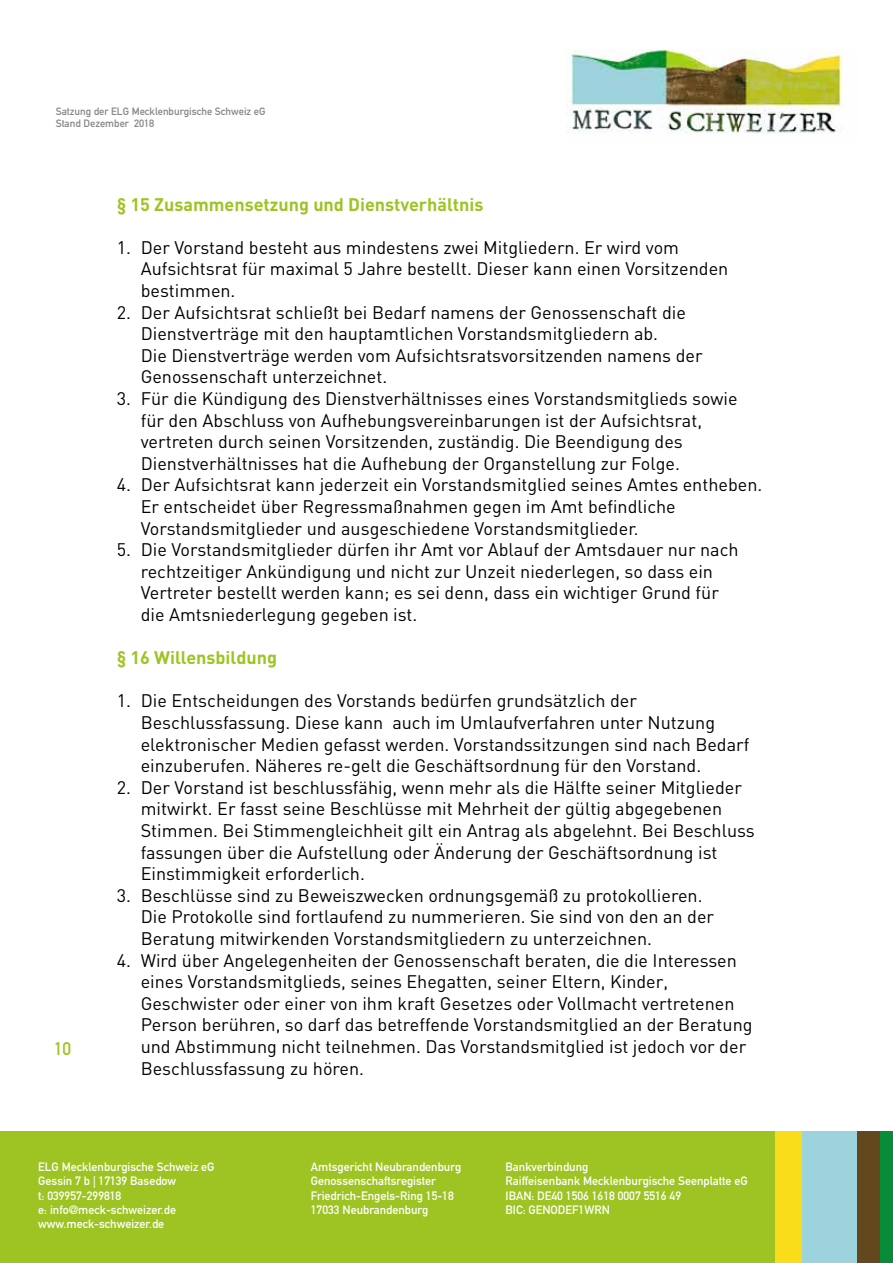
<style>
.page{position:relative;width:893px;height:1263px;background:#fff}
.page>*{position:absolute;margin:0;border:0;box-sizing:border-box;transform-origin:0 0}
.t1{font:18px/21.6px "DIN";color:#000}
.t2{font:700 18px "DIN";color:#9dc423}
.t3{font:700 18px "DIN Alternate";color:#9dc423}
.t4{font:12px/14.4px "DIN Mittelschrift Std";color:#fff}
.t5{font:10.5px/12.6px "DIN Mittelschrift Std";color:#878787}
</style>
<div class="page">
<img style="left:566px;top:49px;width:277px;height:85px">
<div style="left:0;top:1131px;width:775px;height:132px;background:#9dc423"></div>
<div style="left:775px;top:1131px;width:27px;height:132px;background:#f9dc1a"></div>
<div style="left:802px;top:1131px;width:55px;height:132px;background:#9cd3dd"></div>
<div style="left:857px;top:1131px;width:23px;height:132px;background:#63481e"></div>
<div style="left:880px;top:1131px;width:13px;height:132px;background:#098c38"></div>
<p class="t5" style="left:56px;top:105px;width:211px">Satzung der ELG Mecklenburgische Schweiz eG<br>Stand Dezember 2018</p>
<p class="t3" style="left:54px;top:1035px;width:19px">10</p>
<p class="t2" style="left:117px;top:192px;width:368px">§ 15 Zusammensetzung und Dienstverhältnis</p>
<p class="t1" style="left:141px;top:236px;width:589px;text-indent:-24px">1. Der Vorstand besteht aus mindestens zwei Mitgliedern. Er wird vom<br>Aufsichtsrat für maximal 5 Jahre bestellt. Dieser kann einen Vorsitzenden bestimmen.</p>
<p class="t1" style="left:141px;top:301px;width:563px;text-indent:-24px">2. Der Aufsichtsrat schließt bei Bedarf namens der Genossenschaft die Dienstverträge mit den hauptamtlichen Vorstandsmitgliedern ab.<br>Die Dienstverträge werden vom Aufsichtsratsvorsitzenden namens der Genossenschaft unterzeichnet.</p>
<p class="t1" style="left:141px;top:387px;width:598px;text-indent:-24px">3. Für die Kündigung des Dienstverhältnisses eines Vorstandsmitglieds sowie für den Abschluss von Aufhebungsvereinbarungen ist der Aufsichtsrat, vertreten durch seinen Vorsitzenden, zuständig. Die Beendigung des Dienstverhältnisses hat die Aufhebung der Organstellung zur Folge.</p>
<p class="t1" style="left:141px;top:474px;width:623px;text-indent:-24px">4. Der Aufsichtsrat kann jederzeit ein Vorstandsmitglied seines Amtes entheben.<br>Er entscheidet über Regressmaßnahmen gegen im Amt befindliche<br>Vorstandsmitglieder und ausgeschiedene Vorstandsmitglieder.</p>
<p class="t1" style="left:141px;top:539px;width:599px;text-indent:-24px">5. Die Vorstandsmitglieder dürfen ihr Amt vor Ablauf der Amtsdauer nur nach rechtzeitiger Ankündigung und nicht zur Unzeit niederlegen, so dass ein Vertreter bestellt werden kann; es sei denn, dass ein wichtiger Grund für die Amtsniederlegung gegeben ist.</p>
<p class="t2" style="left:117px;top:646px;width:162px">§ 16 Willensbildung</p>
<p class="t1" style="left:141px;top:690px;width:610px;text-indent:-24px">1. Die Entscheidungen des Vorstands bedürfen grundsätzlich der Beschlussfassung. Diese kann auch im Umlaufverfahren unter Nutzung elektronischer Medien gefasst werden. Vorstandssitzungen sind nach Bedarf einzuberufen. Näheres re-gelt die Geschäftsordnung für den Vorstand.</p>
<p class="t1" style="left:141px;top:776px;width:616px;text-indent:-24px">2. Der Vorstand ist beschlussfähig, wenn mehr als die Hälfte seiner Mitglieder mitwirkt. Er fasst seine Beschlüsse mit Mehrheit der gültig abgegebenen Stimmen. Bei Stimmengleichheit gilt ein Antrag als abgelehnt. Bei Beschluss fassungen über die Aufstellung oder Änderung der Geschäftsordnung ist Einstimmigkeit erforderlich.</p>
<p class="t1" style="left:141px;top:884px;width:575px;text-indent:-24px">3. Beschlüsse sind zu Beweiszwecken ordnungsgemäß zu protokollieren.<br>Die Protokolle sind fortlaufend zu nummerieren. Sie sind von den an der<br>Beratung mitwirkenden Vorstandsmitgliedern zu unterzeichnen.</p>
<p class="t1" style="left:141px;top:949px;width:613px;text-indent:-24px">4. Wird über Angelegenheiten der Genossenschaft beraten, die die Interessen eines Vorstandsmitglieds, seines Ehegatten, seiner Eltern, Kinder, Geschwister oder einer von ihm kraft Gesetzes oder Vollmacht vertretenen Person berühren, so darf das betreffende Vorstandsmitglied an der Beratung und Abstimmung nicht teilnehmen. Das Vorstandsmitglied ist jedoch vor der Beschlussfassung zu hören.</p>
<p class="t4" style="left:38px;top:1159px;width:178px">ELG Mecklenburgische Schweiz eG<br>Gessin 7 b | 17139 Basedow<br>t: 039957-299818<br>e: info@meck-schweizer.de www.meck-schweizer.de</p>
<p class="t4" style="left:311px;top:1159px;width:152px">Amtsgericht Neubrandenburg<br>Genossenschaftsregister<br>Friedrich-Engels-Ring 15-18<br>17033 Neubrandenburg</p>
<p class="t4" style="left:506px;top:1159px;width:244px">Bankverbindung<br>Raiffeisenbank Mecklenburgische Seenplatte eG<br>IBAN: DE40 1506 1618 0007 5516 49<br>BIC: GENODEF1WRN</p>
</div>
